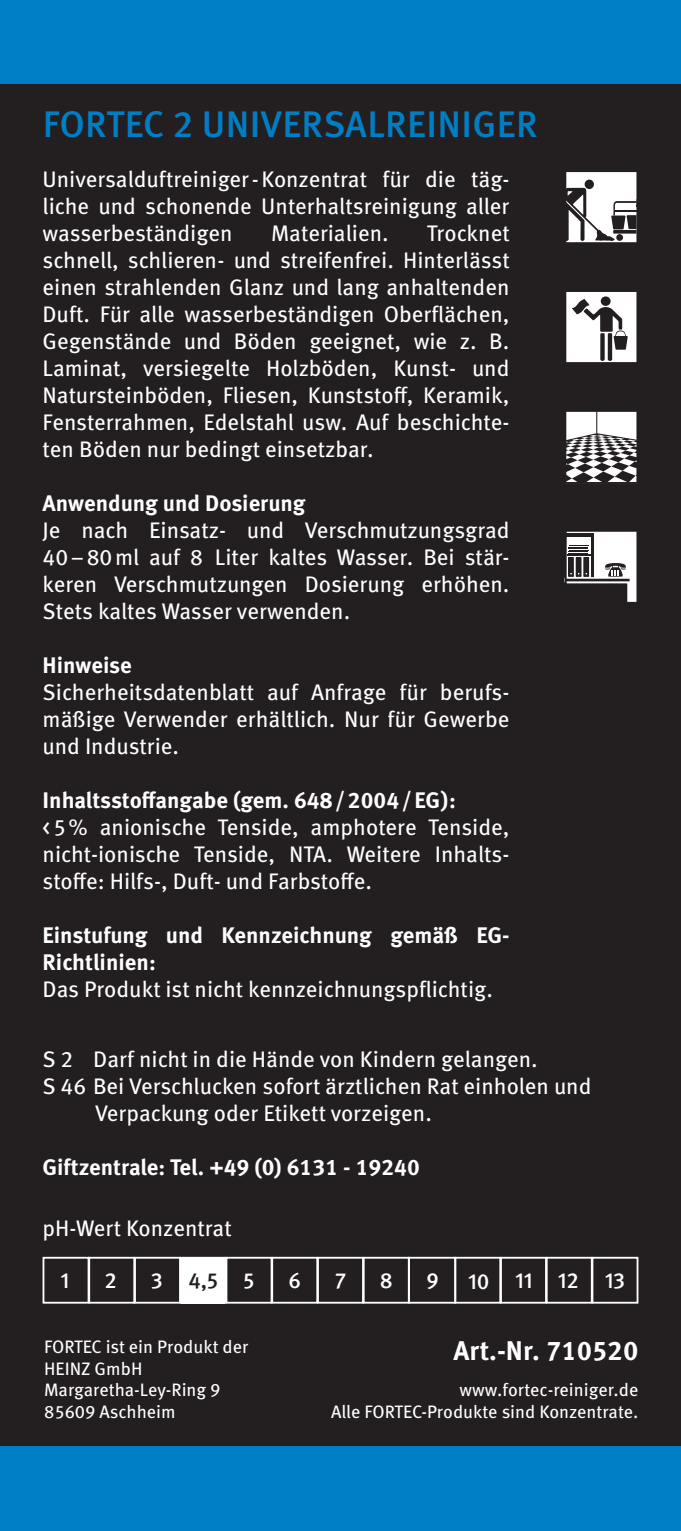
<style>
.page{position:relative;width:681px;height:1531px;background:#fff}
.page>*{position:absolute;margin:0;border:0;box-sizing:border-box;transform-origin:0 0}
.t1{font:500 36.9px "Meta OT";letter-spacing:.01em;color:#007ec5}
.t2{font:700 27px "Meta OT";color:#fff}
.t3{font:22.5px/27px "Meta OT";color:#fff;text-align:justify}
.t4{font:700 22.5px/27px "Meta OT";color:#fff}
.t5{font:500 21.9px "Meta OT";letter-spacing:-.005em;color:#fff}
.t6{font:500 21.9px "Meta OT";color:#231f20}
.t7{font:18px "Meta OT";color:#fff}
</style>
<div class="page">
<div style="left:0;top:0;width:680px;height:1531px;background:#007ec5"></div>
<div style="left:0;top:84px;width:680px;height:1362px;background:#231f20"></div>
<svg style="left:42px;top:1256px;width:597px;height:48px"></svg>
<svg style="left:566px;top:172px;width:71px;height:71px"></svg>
<svg style="left:566px;top:290px;width:72px;height:73px"></svg>
<svg style="left:565px;top:411px;width:73px;height:73px"></svg>
<svg style="left:564px;top:531px;width:73px;height:71px"></svg>
<p class="t1" style="left:43px;top:101px;width:496px">FORTEC 2 UNIVERSALREINIGER</p>
<p class="t3" style="left:43px;top:166px;width:468px">Universalduftreiniger-Konzentrat für die täg&shy;liche und schonende Unterhaltsreinigung aller wasserbeständigen</p>
<p class="t3" style="left:43px;top:220px;width:468px;text-indent:384px">Trocknet schnell, schlieren- und streifenfrei. Hinterlässt einen strahlenden Glanz und lang anhaltenden Duft. Für alle wasserbeständigen Oberflächen, Gegenstände und Böden geeignet, wie z. B.<br>Laminat, versiegelte Holzböden, Kunst- und Natursteinböden, Fliesen, Kunststoff, Keramik, Fensterrahmen, Edelstahl usw. Auf beschichte&shy;ten Böden nur bedingt einsetzbar.</p>
<p class="t4" style="left:43px;top:490px;width:264px">Anwendung und Dosierung</p>
<p class="t3" style="left:43px;top:517px;width:468px">Je nach Einsatz- und Verschmutzungsgrad 40–80ml auf 8 Liter kaltes Wasser. Bei stär&shy;keren Verschmutzungen Dosierung erhöhen.<br>Stets kaltes Wasser verwenden.</p>
<p class="t4" style="left:43px;top:652px;width:91px">Hinweise</p>
<p class="t3" style="left:43px;top:679px;width:468px">Sicherheitsdatenblatt auf Anfrage für berufs&shy;mäßige Verwender erhältlich. Nur für Gewerbe und Industrie.</p>
<p class="t4" style="left:43px;top:787px;width:415px">Inhaltsstoffangabe (gem. 648/2004/EG):</p>
<p class="t3" style="left:43px;top:814px;width:468px">&lt;5% anionische Tenside, amphotere Tenside, nicht-ionische Tenside, NTA. Weitere Inhalts&shy;stoffe: Hilfs-, Duft- und Farbstoffe.</p>
<p class="t4" style="left:43px;top:922px;width:468px">Einstufung und Kennzeichnung gemäß EG-<br>Richtlinien:</p>
<p class="t3" style="left:43px;top:976px;width:451px">Das Produkt ist nicht kennzeichnungspflichtig.</p>
<p class="t3" style="left:271px;top:220px;width:119px">Materialien.</p>
<p class="t3" style="left:43px;top:1046px;width:496px">S 2 Darf nicht in die Hände von Kindern gelangen.</p>
<p class="t3" style="left:95px;top:1073px;width:497px;text-indent:-52px">S 46 Bei Verschlucken sofort ärztlichen Rat einholen und<br>Verpackung oder Etikett vorzeigen.</p>
<p class="t4" style="left:43px;top:1154px;width:378px">Giftzentrale: Tel. +49 (0) 6131 - 19240</p>
<p class="t3" style="left:43px;top:1215px;width:191px">pH-Wert Konzentrat</p>
<p class="t5" style="left:60px;top:1267px;width:10px">1</p>
<p class="t5" style="left:104px;top:1267px;width:14px">2</p>
<p class="t5" style="left:151px;top:1267px;width:14px">3</p>
<p class="t6" style="left:188px;top:1267px;width:31px">4,5</p>
<p class="t5" style="left:243px;top:1267px;width:13px">5</p>
<p class="t5" style="left:288px;top:1267px;width:14px">6</p>
<p class="t5" style="left:334px;top:1267px;width:13px">7</p>
<p class="t5" style="left:379px;top:1267px;width:15px">8</p>
<p class="t5" style="left:426px;top:1267px;width:14px">9</p>
<p class="t5" style="left:468px;top:1267px;width:23px">10</p>
<p class="t5" style="left:515px;top:1267px;width:19px">11</p>
<p class="t5" style="left:557px;top:1267px;width:23px">12</p>
<p class="t5" style="left:604px;top:1267px;width:22px">13</p>
<p class="t7" style="left:44px;top:1335px;width:206px">FORTEC ist ein Produkt der</p>
<p class="t7" style="left:44px;top:1357px;width:100px">HEINZ GmbH</p>
<p class="t7" style="left:44px;top:1379px;width:178px">Margaretha-Ley-Ring 9</p>
<p class="t7" style="left:44px;top:1400px;width:133px">85609 Aschheim</p>
<p class="t2" style="left:453px;top:1333px;width:186px">Art.-Nr. 710520</p>
<p class="t7" style="left:459px;top:1379px;width:180px">www.fortec-reiniger.de</p>
<p class="t7" style="left:331px;top:1400px;width:308px">Alle FORTEC-Produkte sind Konzentrate.</p>
</div>
